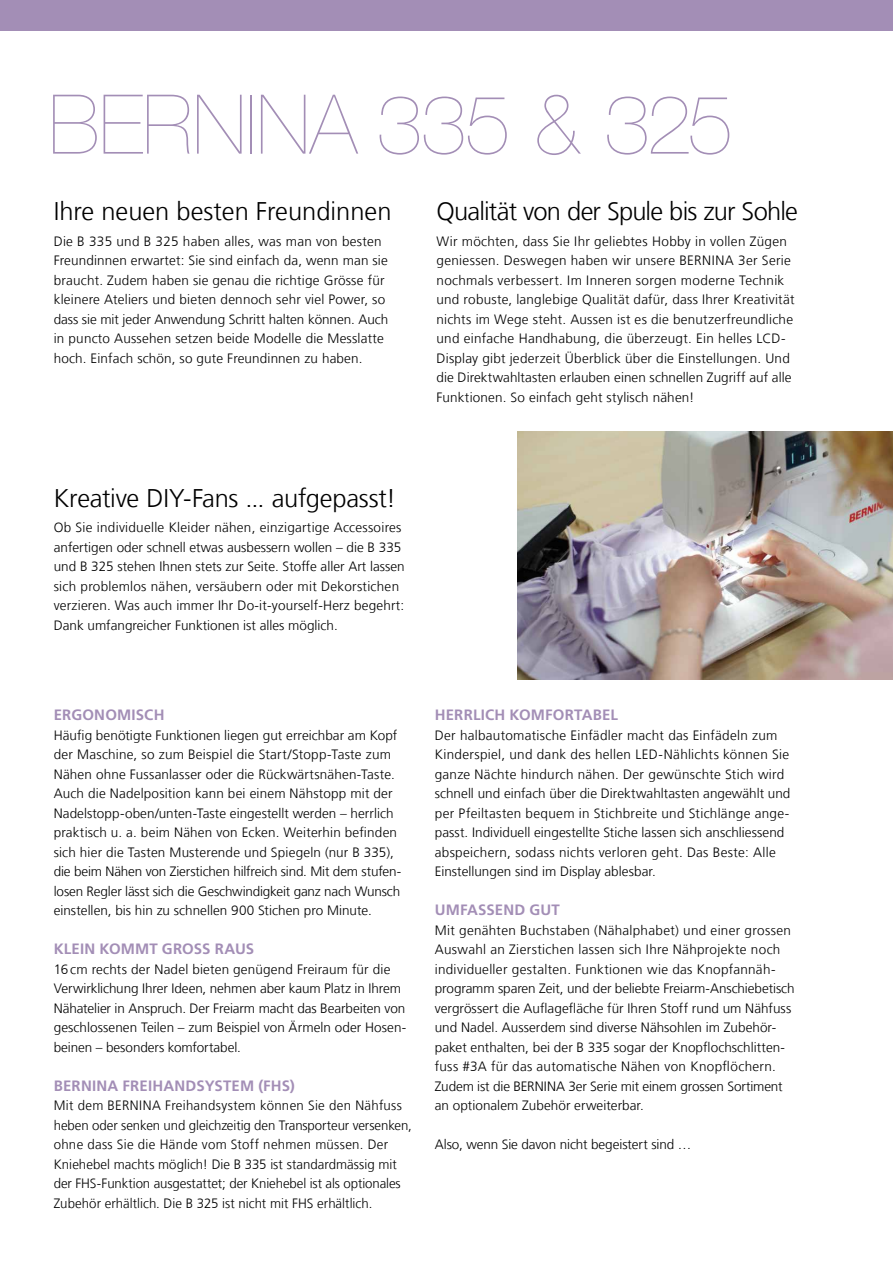
<style>
.page{position:relative;width:893px;height:1263px;background:#fff}
.page>*{position:absolute;margin:0;border:0;box-sizing:border-box;transform-origin:0 0}
.t1{font:200 82.5px "Helvetica Neue LT Std";letter-spacing:-.01em;color:#a38eb6}
.t2{font:300 25.5px "Frutiger LT Com";letter-spacing:-.015em;color:#000}
.t3{font:300 25.5px "Frutiger LT Com";letter-spacing:-.035em;color:#000}
.t4{font:700 15px "Frutiger LT Com";letter-spacing:.01em;color:#a38eb6}
.t5{font:300 13.5px/19.5px "Frutiger LT Com";letter-spacing:.01em;color:#000}
.t6{font:300 13.5px "Frutiger LT Com";letter-spacing:-.01em;color:#000}
</style>
<div class="page">
<div style="left:0;top:0;width:893px;height:31px;background:#a38eb6"></div>
<img style="left:517px;top:431px;width:376px;height:249px">
<h1 class="t1" style="left:49px;top:77px;width:686px">BERNINA 335 &amp; 325</h1>
<h2 class="t2" style="left:54px;top:197px;width:339px">Ihre neuen besten Freundinnen</h2>
<p class="t5" style="left:54px;top:231px;width:336px">Die B 335 und B 325 haben alles, was man von besten Freundinnen erwartet: Sie sind einfach da, wenn man sie braucht. Zudem haben sie genau die richtige Grösse für kleinere Ateliers und bieten dennoch sehr viel Power, so dass sie mit jeder Anwendung Schritt halten können. Auch in puncto Aussehen setzen beide Modelle die Messlatte hoch. Einfach schön, so gute Freundinnen zu haben.</p>
<h2 class="t3" style="left:436px;top:197px;width:363px">Qualität von der Spule bis zur Sohle</h2>
<p class="t5" style="left:436px;top:231px;width:360px">Wir möchten, dass Sie Ihr geliebtes Hobby in vollen Zügen geniessen. Deswegen haben wir unsere BERNINA 3er Serie nochmals verbessert. Im Inneren sorgen moderne Technik und robuste, langlebige Qualität dafür, dass Ihrer Kreativität nichts im Wege steht. Aussen ist es die benutzerfreundliche und einfache Handhabung, die überzeugt. Ein helles LCD-Display gibt jederzeit Überblick über die Einstellungen. Und die Direktwahltasten erlauben einen schnellen Zugriff auf alle Funktionen. So einfach geht stylisch nähen!</p>
<h2 class="t2" style="left:54px;top:483px;width:344px">Kreative DIY-Fans ... aufgepasst!</h2>
<p class="t5" style="left:54px;top:518px;width:352px">Ob Sie individuelle Kleider nähen, einzigartige Accessoires anfertigen oder schnell etwas ausbessern wollen – die B 335 und B 325 stehen Ihnen stets zur Seite. Stoffe aller Art lassen sich problemlos nähen, versäubern oder mit Dekorstichen verzieren. Was auch immer Ihr Do-it-yourself-Herz begehrt:<br>Dank umfangreicher Funktionen ist alles möglich.</p>
<p class="t4" style="left:54px;top:706px;width:112px">ERGONOMISCH</p>
<p class="t5" style="left:54px;top:726px;width:348px">Häufig benötigte Funktionen liegen gut erreichbar am Kopf der Maschine, so zum Beispiel die Start/Stopp-Taste zum Nähen ohne Fussanlasser oder die Rückwärtsnähen-Taste.<br>Auch die Nadelposition kann bei einem Nähstopp mit der Nadelstopp-oben/unten-Taste eingestellt werden – herrlich praktisch u. a. beim Nähen von Ecken. Weiterhin befinden sich hier die Tasten Musterende und Spiegeln (nur B 335), die beim Nähen von Zierstichen hilfreich sind. Mit dem stufen&shy;losen Regler lässt sich die Geschwindigkeit ganz nach Wunsch einstellen, bis hin zu schnellen 900 Stichen pro Minute.</p>
<p class="t4" style="left:54px;top:940px;width:202px">KLEIN KOMMT GROSS RAUS</p>
<p class="t5" style="left:54px;top:960px;width:354px">16 cm rechts der Nadel bieten genügend Freiraum für die Verwirklichung Ihrer Ideen, nehmen aber kaum Platz in Ihrem Nähatelier in Anspruch. Der Freiarm macht das Bearbeiten von geschlossenen Teilen – zum Beispiel von Ärmeln oder Hosen&shy;beinen – besonders komfortabel.</p>
<p class="t4" style="left:54px;top:1077px;width:243px">BERNINA FREIHANDSYSTEM (FHS)</p>
<p class="t5" style="left:54px;top:1096px;width:360px">Mit dem BERNINA Freihandsystem können Sie den Nähfuss heben oder senken und gleichzeitig den Transporteur versenken, ohne dass Sie die Hände vom Stoff nehmen müssen. Der Kniehebel machts möglich! Die B 335 ist standardmässig mit der FHS-Funktion ausgestattet; der Kniehebel ist als optionales Zubehör erhältlich. Die B 325 ist nicht mit FHS erhältlich.</p>
<p class="t4" style="left:435px;top:706px;width:185px">HERRLICH KOMFORTABEL</p>
<p class="t5" style="left:435px;top:726px;width:357px">Der halbautomatische Einfädler macht das Einfädeln zum Kinderspiel, und dank des hellen LED-Nählichts können Sie ganze Nächte hindurch nähen. Der gewünschte Stich wird schnell und einfach über die Direktwahltasten angewählt und per Pfeiltasten bequem in Stichbreite und Stichlänge ange&shy;passt. Individuell eingestellte Stiche lassen sich anschliessend abspeichern, sodass nichts verloren geht. Das Beste: Alle Einstellungen sind im Display ablesbar.</p>
<p class="t4" style="left:435px;top:901px;width:126px">UMFASSEND GUT</p>
<p class="t5" style="left:435px;top:921px;width:361px">Mit genähten Buchstaben (Nähalphabet) und einer grossen Auswahl an Zierstichen lassen sich Ihre Nähprojekte noch individueller gestalten. Funktionen wie das Knopfannäh&shy;programm sparen Zeit, und der beliebte Freiarm-Anschiebetisch vergrössert die Auflagefläche für Ihren Stoff rund um Nähfuss und Nadel. Ausserdem sind diverse Nähsohlen im Zubehör&shy;paket enthalten, bei der B 335 sogar der Knopflochschlitten&shy;fuss #3A für das automatische Nähen von Knopf-l öchern.<br>Zudem ist die BERNINA 3er Serie mit einem grossen Sortiment an optionalem Zubehör erweiterbar.</p>
<p class="t6" style="left:435px;top:1137px;width:258px">Also, wenn Sie davon nicht begeistert sind …</p>
</div>
